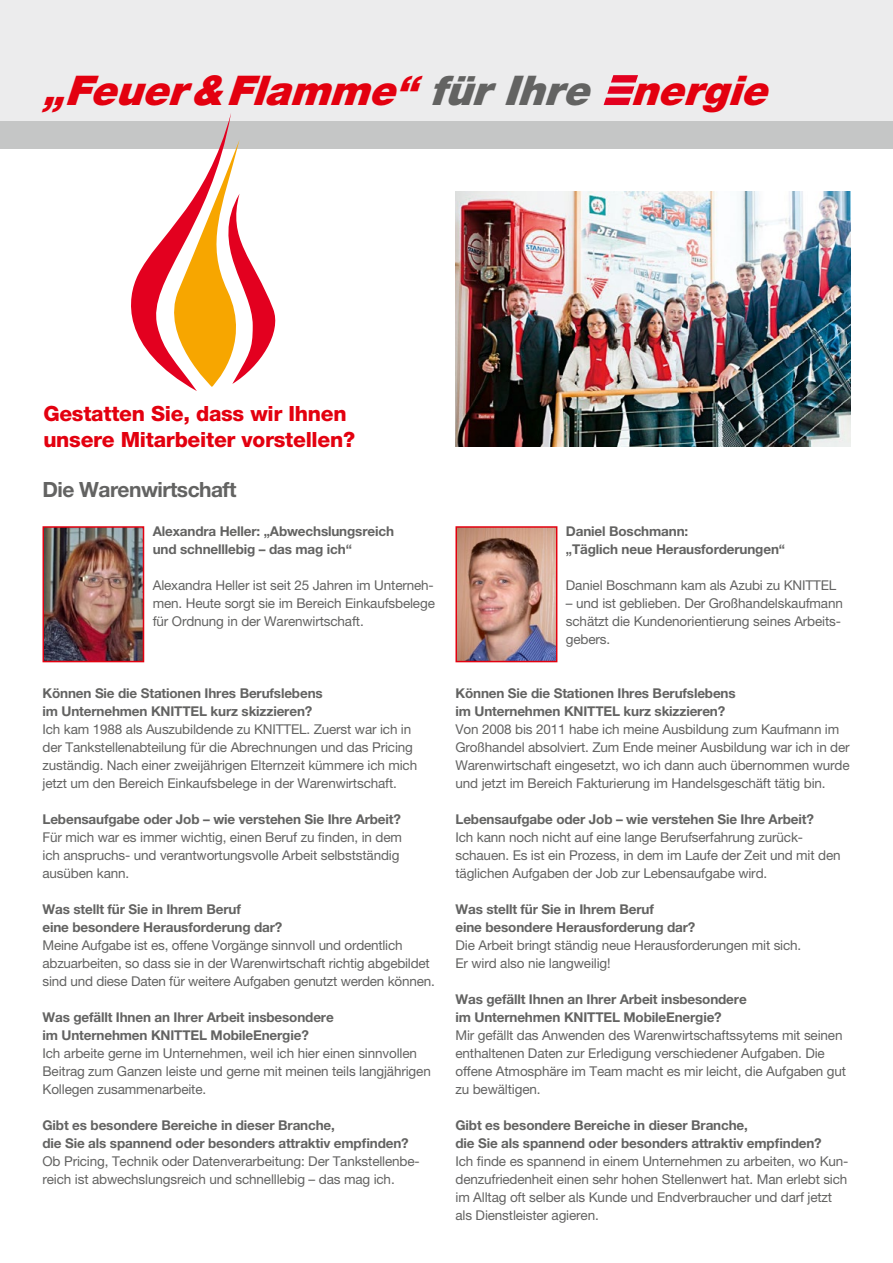
<style>
.page{position:relative;width:893px;height:1263px;background:#fff}
.page>*{position:absolute;margin:0;border:0;box-sizing:border-box;transform-origin:0 0}
.t1{font:italic 900 40.95px "Helvetica Neue";color:#e3000f}
.t2{font:800 21px/25.2px "Helvetica Neue";letter-spacing:-.015em;color:#e3000f}
.t3{font:700 21px "Helvetica Neue";letter-spacing:-.025em;color:#636362}
.t4{font:13.5px/18px "Helvetica Neue";letter-spacing:-.01em;color:#636362}
.t5{font:700 13.5px/18px "Helvetica Neue";letter-spacing:-.01em;color:#636362}
.s1{color:#636362}
</style>
<div class="page">
<div style="left:0;top:0;width:893px;height:128px;background:#ececed"></div>
<div style="left:0;top:121px;width:893px;height:28px;background:#c5c6c6"></div>
<img style="left:46px;top:529px;width:95px;height:130px">
<div style="left:43px;top:526px;width:101px;height:136px;border:2px solid #e3000f"></div>
<img style="left:455px;top:191px;width:395px;height:255px">
<img style="left:458px;top:529px;width:96px;height:130px">
<div style="left:455px;top:526px;width:102px;height:136px;border:2px solid #e3000f"></div>
<svg style="left:131px;top:113px;width:145px;height:278px"></svg>
<svg style="left:604px;top:75px;width:34px;height:30px"></svg>
<h1 class="t1" style="left:43px;top:66px;width:741px">„Feuer&amp;Flamme“<span class="s1">fürIhre</span> nergie</h1>
<h2 class="t2" style="left:43px;top:401px;width:313px">Gestatten Sie, dass wir Ihnen unsere Mitarbeiter vorstellen?</h2>
<h2 class="t3" style="left:43px;top:476px;width:195px">Die Warenwirtschaft</h2>
<p class="t5" style="left:153px;top:522px;width:243px">Alexandra Heller: „Abwechslungsreich und schnelllebig – das mag ich“</p>
<p class="t4" style="left:153px;top:576px;width:284px;text-align:justify">Alexandra Heller ist seit 25 Jahren im Unterneh&shy;men. Heute sorgt sie im Bereich Einkaufsbelege für Ordnung in der Warenwirtschaft.</p>
<p class="t5" style="left:43px;top:684px;width:282px">Können Sie die Stationen Ihres Berufslebens im Unternehmen KNITTEL kurz skizzieren?</p>
<p class="t4" style="left:43px;top:720px;width:376px">Ich kam 1988 als Auszubildende zu KNITTEL. Zuerst war ich in der Tankstellenabteilung für die Abrechnungen und das Pricing zuständig. Nach einer zweijährigen Elternzeit kümmere ich mich jetzt um den Bereich Einkaufsbelege in der Warenwirtschaft.</p>
<p class="t5" style="left:43px;top:810px;width:360px">Lebensaufgabe oder Job – wie verstehen Sie Ihre Arbeit?</p>
<p class="t4" style="left:43px;top:828px;width:361px">Für mich war es immer wichtig, einen Beruf zu finden, in dem ich anspruchs- und verantwortungsvolle Arbeit selbstständig ausüben kann.</p>
<p class="t5" style="left:43px;top:900px;width:241px">Was stellt für Sie in Ihrem Beruf<br>eine besondere Herausforderung dar?</p>
<p class="t4" style="left:43px;top:936px;width:394px">Meine Aufgabe ist es, offene Vorgänge sinnvoll und ordentlich abzuarbeiten, so dass sie in der Warenwirtschaft richtig abgebildet sind und diese Daten für weitere Aufgaben genutzt werden können.</p>
<p class="t5" style="left:43px;top:1008px;width:293px">Was gefällt Ihnen an Ihrer Arbeit insbesondere im Unternehmen KNITTEL MobileEnergie?</p>
<p class="t4" style="left:43px;top:1044px;width:390px">Ich arbeite gerne im Unternehmen, weil ich hier einen sinnvollen<br>Beitrag zum Ganzen leiste und gerne mit meinen teils langjährigen<br>Kollegen zusammenarbeite.</p>
<p class="t5" style="left:43px;top:1116px;width:368px">Gibt es besondere Bereiche in dieser Branche,<br>die Sie als spannend oder besonders attraktiv empfinden?</p>
<p class="t4" style="left:43px;top:1152px;width:379px">Ob Pricing, Technik oder Datenverarbeitung: Der Tankstellenbe&shy;reich ist abwechslungsreich und schnelllebig – das mag ich.</p>
<p class="t5" style="left:566px;top:522px;width:221px">Daniel Boschmann:<br>„Täglich neue Herausforderungen“</p>
<p class="t4" style="left:566px;top:576px;width:272px">Daniel Boschmann kam als Azubi zu KNITTEL</p>
<p class="t4" style="left:566px;top:594px;width:278px">– und ist geblieben. Der Großhandelskaufmann schätzt die Kundenorientierung seines Arbeits&shy;gebers.</p>
<p class="t5" style="left:455px;top:684px;width:282px">Können Sie die Stationen Ihres Berufslebens im Unternehmen KNITTEL kurz skizzieren?</p>
<p class="t4" style="left:455px;top:720px;width:396px">Von 2008 bis 2011 habe ich meine Ausbildung zum Kaufmann im Großhandel absolviert. Zum Ende meiner Ausbildung war ich in der Warenwirtschaft eingesetzt, wo ich dann auch übernommen wurde und jetzt im Bereich Fakturierung im Handelsgeschäft tätig bin.</p>
<p class="t5" style="left:455px;top:810px;width:360px">Lebensaufgabe oder Job – wie verstehen Sie Ihre Arbeit?</p>
<p class="t4" style="left:455px;top:828px;width:387px">Ich kann noch nicht auf eine lange Berufserfahrung zurück&shy;schauen. Es ist ein Prozess, in dem im Laufe der Zeit und mit den täglichen Aufgaben der Job zur Lebensaufgabe wird.</p>
<p class="t5" style="left:455px;top:900px;width:241px">Was stellt für Sie in Ihrem Beruf<br>eine besondere Herausforderung dar?</p>
<p class="t4" style="left:455px;top:936px;width:347px">Die Arbeit bringt ständig neue Herausforderungen mit sich.<br>Er wird also nie langweilig!</p>
<p class="t5" style="left:455px;top:990px;width:293px">Was gefällt Ihnen an Ihrer Arbeit insbesondere im Unternehmen KNITTEL MobileEnergie?</p>
<p class="t4" style="left:455px;top:1026px;width:392px">Mir gefällt das Anwenden des Warenwirtschaftssytems mit seinen enthaltenen Daten zur Erledigung verschiedener Aufgaben. Die offene Atmosphäre im Team macht es mir leicht, die Aufgaben gut zu bewältigen.</p>
<p class="t5" style="left:455px;top:1116px;width:368px">Gibt es besondere Bereiche in dieser Branche,<br>die Sie als spannend oder besonders attraktiv empfinden?</p>
<p class="t4" style="left:455px;top:1152px;width:395px">Ich finde es spannend in einem Unternehmen zu arbeiten, wo Kun&shy;denzufriedenheit einen sehr hohen Stellenwert hat. Man erlebt sich im Alltag oft selber als Kunde und Endverbraucher und darf jetzt als Dienstleister agieren.</p>
</div>
